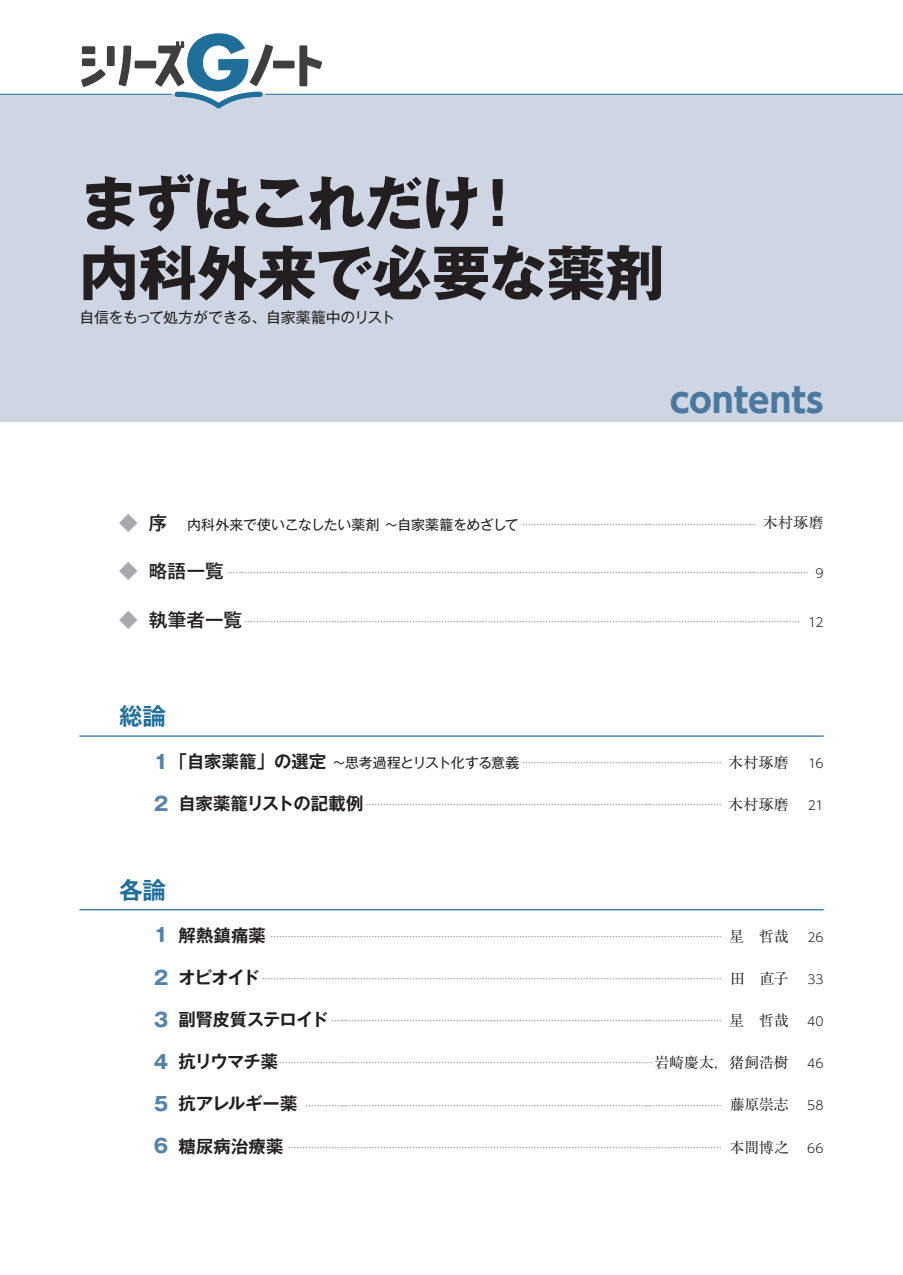
<style>
.page{position:relative;width:903px;height:1275px;background:#fff}
.page>*{position:absolute;margin:0;border:0;box-sizing:border-box;transform-origin:0 0}
.t1{font:59.5px/69.5px "Gothic MB101 Pr 6 Bold 90 pv RKSJ H";letter-spacing:-.035em;color:#231f20}
.t2{font:34.65px "UD Shin Go NT Pr 6 Bold 90 pv RKSJ H";color:#4b789e}
.t3{font:23.62px "Gothic MB101 Pr 6 De Bold 90 pv RKSJ H";color:#206f9a}
.t4{font:14.88px "Gothic MB101 Pr 6 Regular 90 pv RKSJ H";letter-spacing:-.02em;color:#231f20}
.t5{font:12.42px "UD Shin Go Pr 6 Light 90 pv RKSJ H";color:#231f20}
.t6{font:8.75px "UD Shin Go Pr 6 Regular 90 pv RKSJ H";color:#6c6d70}
.s1{font-family:"Gothic MB101 Pr 6 Medium 90 pv RKSJ H";font-size:18.55px;color:#a8a9ad}
.s2{font-family:"Gothic MB101 Pr 6 Medium 90 pv RKSJ H";font-size:18.55px;color:#231f20}
.s3{font-family:"Gothic MB101 Pr 6 Regular 90 pv RKSJ H";font-size:13.83px;color:#231f20}
.s4{font-family:"Ryumin Pr 6 Regular 90 pv RKSJ H";font-size:14.88px;color:#231f20}
.s5{font-family:"UD Shin Go Pr 6 Light 90 pv RKSJ H";font-size:12.42px;color:#231f20}
.s6{font-family:"Gothic MB101 Pr 6 Bold 90 pv RKSJ H";font-size:19.07px;color:#5482a9}
.s7{font-family:"Gothic MB101 Pr 6 De Bold 90 pv RKSJ H";font-size:17.32px;color:#231f20}
</style>
<div class="page">
<hr style="left:79px;top:735px;width:744px;height:2px;background:#206f9a">
<hr style="left:79px;top:909px;width:744px;height:1px;background:#206f9a">
<div style="left:0;top:94px;width:903px;height:328px;background:#ced6e3"></div>
<hr style="left:265px;top:94px;width:638px;height:1px;background:#206f9a">
<hr style="left:0;top:94px;width:172px;height:1px;background:#206f9a">
<div style="left:82px;top:46px;width:13px;height:8px;background:#3e3e3f"></div>
<div style="left:82px;top:58px;width:13px;height:8px;background:#3e3e3f"></div>
<svg style="left:81px;top:69px;width:25px;height:18px"></svg>
<div style="left:107px;top:46px;width:8px;height:20px;background:#3e3e3f"></div>
<svg style="left:118px;top:46px;width:13px;height:40px"></svg>
<div style="left:273px;top:61px;width:22px;height:7px;background:#3e3e3f"></div>
<div style="left:135px;top:61px;width:21px;height:7px;background:#3e3e3f"></div>
<svg style="left:299px;top:45px;width:23px;height:41px"></svg>
<svg style="left:155px;top:33px;width:118px;height:76px"></svg>
<h1 class="t1" style="left:79px;top:177px;width:587px">まずはこれだけ！<br>内科外来で必要な薬剤</h1>
<h3 class="t4" style="left:79px;top:312px;width:318px">自信をもって処方ができる、自家薬籠中のリスト</h3>
<h2 class="t2" style="left:670px;top:386px;width:155px">CONTENTS</h2>
<p class="t6" style="left:119px;top:521px;width:706px"><span class="s1">◆</span> <span class="s2">序</span><span class="s3">　内科外来で使いこなしたい薬剤 ～自家薬籠をめざして</span> ……………………………………………………………………… <span class="s4">木村琢磨</span></p>
<p class="t6" style="left:119px;top:570px;width:706px"><span class="s1">◆</span> <span class="s2">略語一覧</span> ………………………………………………………………………………………………………………………………………………………………………………… <span class="s5">9</span></p>
<p class="t6" style="left:119px;top:618px;width:706px"><span class="s1">◆</span> <span class="s2">執筆者一覧</span> ………………………………………………………………………………………………………………………………………………………………………… <span class="s5">12</span></p>
<h3 class="t3" style="left:119px;top:707px;width:49px">総論</h3>
<p class="t6" style="left:154px;top:760px;width:636px"><span class="s6">1</span> <span class="s7">「自家薬籠」の選定</span> <span class="s3">～思考過程とリスト化する意義</span> …………………………………………………………… <span class="s4">木村琢磨</span></p>
<h3 class="t5" style="left:808px;top:759px;width:17px">16</h3>
<p class="t6" style="left:154px;top:802px;width:636px"><span class="s6">2</span> <span class="s7">自家薬籠リストの記載例</span> …………………………………………………………………………………………………………… <span class="s4">木村琢磨</span></p>
<h3 class="t5" style="left:808px;top:801px;width:17px">21</h3>
<h3 class="t3" style="left:119px;top:881px;width:49px">各論</h3>
<p class="t6" style="left:154px;top:933px;width:636px"><span class="s6">1</span> <span class="s7">解熱鎮痛薬</span> ………………………………………………………………………………………………………………………………………… <span class="s4">星　哲哉</span></p>
<h3 class="t5" style="left:807px;top:932px;width:18px">26</h3>
<p class="t6" style="left:154px;top:975px;width:671px"><span class="s6">2</span> <span class="s7">オピオイド</span> …………………………………………………………………………………………………………………………………………… <span class="s4">田　直子</span> <span class="s5">33</span></p>
<p class="t6" style="left:154px;top:1018px;width:671px"><span class="s6">3</span> <span class="s7">副腎皮質ステロイド</span> ……………………………………………………………………………………………………………………… <span class="s4">星　哲哉</span> <span class="s5">40</span></p>
<p class="t6" style="left:154px;top:1060px;width:671px"><span class="s6">4</span> <span class="s7">抗リウマチ薬</span> ………………………………………………………………………………………………………………… <span class="s4">岩崎慶太，猪飼浩樹</span> <span class="s5">46</span></p>
<p class="t6" style="left:154px;top:1102px;width:671px"><span class="s6">5</span> <span class="s7">抗アレルギー薬</span> ……………………………………………………………………………………………………………………………… <span class="s4">藤原崇志</span> <span class="s5">58</span></p>
<p class="t6" style="left:154px;top:1144px;width:671px"><span class="s6">6</span> <span class="s7">糖尿病治療薬</span> …………………………………………………………………………………………………………………………………… <span class="s4">本間博之</span> <span class="s5">66</span></p>
</div>
